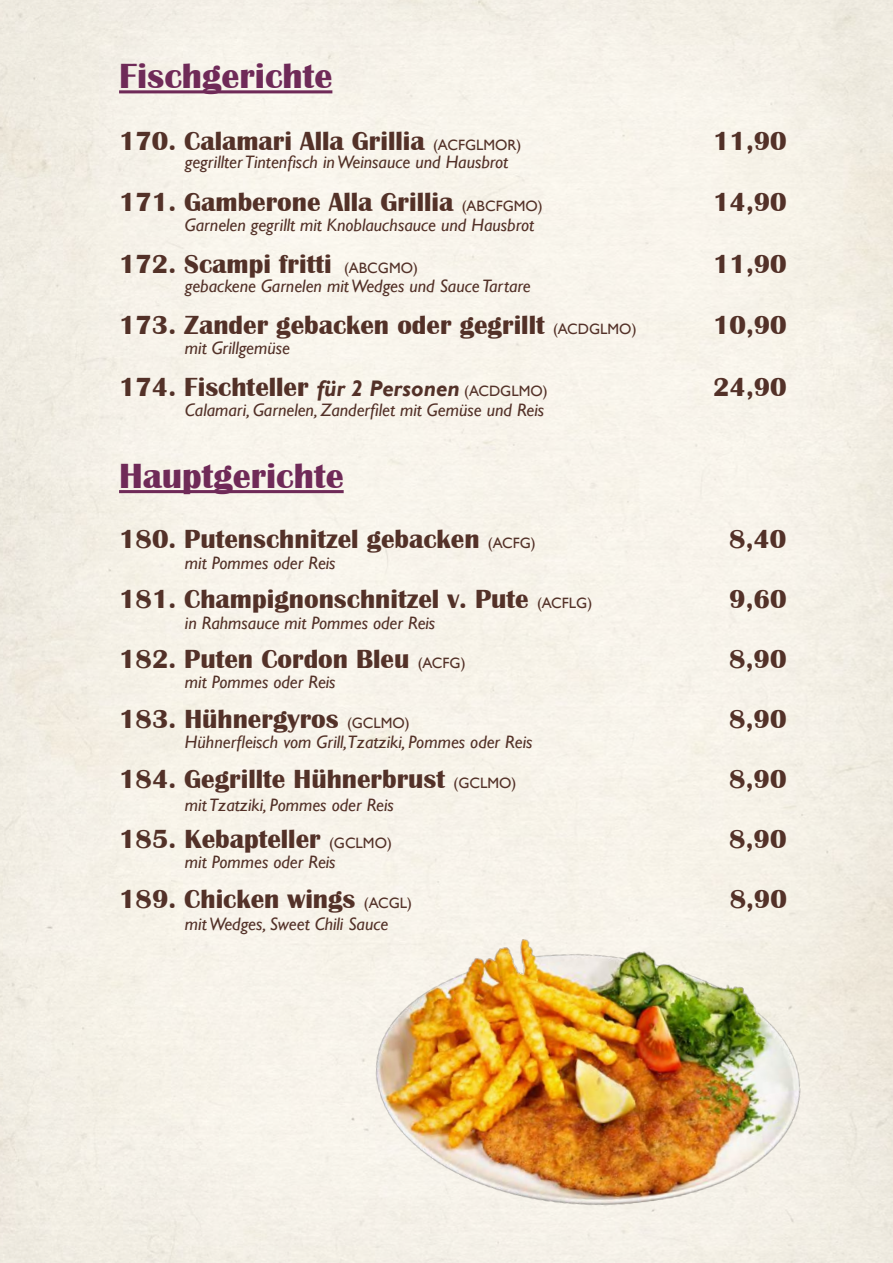
<style>
.page{position:relative;width:893px;height:1263px;background:#fff}
.page>*{position:absolute;margin:0;border:0;box-sizing:border-box;transform-origin:0 0}
.t1{font:700 36px "Britannic";color:#6f2a58}
.t2{font:700 27px "Britannic";color:#533128}
.t3{font:italic 18px "Gill Sans";color:#533128}
.s1{font-family:"Gill Sans";font-weight:400;font-size:15px}
.s2{font-family:"Gill Sans";font-style:italic;font-size:22.5px}
</style>
<div class="page">
<hr style="left:119px;top:90px;width:213px;height:3px;background:#6f2a58">
<hr style="left:119px;top:490px;width:225px;height:3px;background:#6f2a58">
<img style="left:354px;top:899px;width:467px;height:364px">
<h1 class="t1" style="left:119px;top:56px;width:215px">Fischgerichte</h1>
<p class="t2" style="left:119px;top:125px;width:404px">170. Calamari Alla Grillia <span class="s1">(ACFGLMOR)</span></p>
<p class="t2" style="left:713px;top:125px;width:75px">11,90</p>
<p class="t2" style="left:119px;top:187px;width:425px">171. Gamberone Alla Grillia <span class="s1">(ABCFGMO)</span></p>
<p class="t2" style="left:713px;top:187px;width:75px">14,90</p>
<p class="t2" style="left:119px;top:248px;width:300px">172. Scampi fritti <span class="s1">(ABCGMO)</span></p>
<p class="t2" style="left:713px;top:248px;width:75px">11,90</p>
<p class="t2" style="left:119px;top:310px;width:519px">173. Zander gebacken oder gegrillt <span class="s1">(ACDGLMO)</span></p>
<p class="t2" style="left:713px;top:310px;width:75px">10,90</p>
<p class="t2" style="left:119px;top:371px;width:430px">174. Fischteller <span class="s2">für 2 Personen</span> <span class="s1">(ACDGLMO)</span></p>
<p class="t2" style="left:713px;top:371px;width:75px">24,90</p>
<p class="t3" style="left:185px;top:152px;width:325px">gegrillter Tintenfisch in Weinsauce und Hausbrot</p>
<p class="t3" style="left:185px;top:215px;width:351px">Garnelen gegrillt mit Knoblauchsauce und Hausbrot</p>
<p class="t3" style="left:185px;top:276px;width:347px">gebackene Garnelen mit Wedges und Sauce Tartare</p>
<p class="t3" style="left:185px;top:338px;width:107px">mit Grillgemüse</p>
<p class="t3" style="left:185px;top:400px;width:361px">Calamari, Garnelen, Zanderfilet mit Gemüse und Reis</p>
<h1 class="t1" style="left:119px;top:456px;width:226px">Hauptgerichte</h1>
<p class="t2" style="left:119px;top:524px;width:418px">180. Putenschnitzel gebacken <span class="s1">(ACFG)</span></p>
<p class="t2" style="left:729px;top:524px;width:59px">8,40</p>
<p class="t2" style="left:119px;top:584px;width:475px">181. Champignonschnitzel v. Pute <span class="s1">(ACFLG)</span></p>
<p class="t2" style="left:729px;top:584px;width:59px">9,60</p>
<p class="t2" style="left:119px;top:644px;width:348px">182. Puten Cordon Bleu <span class="s1">(ACFG)</span></p>
<p class="t2" style="left:729px;top:644px;width:59px">8,90</p>
<p class="t2" style="left:119px;top:704px;width:292px">183. Hühnergyros <span class="s1">(GCLMO)</span></p>
<p class="t2" style="left:729px;top:704px;width:59px">8,90</p>
<p class="t2" style="left:119px;top:764px;width:399px">184. Gegrillte Hühnerbrust <span class="s1">(GCLMO)</span></p>
<p class="t2" style="left:729px;top:764px;width:59px">8,90</p>
<p class="t2" style="left:119px;top:824px;width:274px">185. Kebapteller <span class="s1">(GCLMO)</span></p>
<p class="t2" style="left:729px;top:824px;width:59px">8,90</p>
<p class="t2" style="left:119px;top:884px;width:294px">189. Chicken wings <span class="s1">(ACGL)</span></p>
<p class="t2" style="left:730px;top:884px;width:59px">8,90</p>
<p class="t3" style="left:185px;top:552px;width:152px">mit Pommes oder Reis</p>
<p class="t3" style="left:185px;top:612px;width:252px">in Rahmsauce mit Pommes oder Reis</p>
<p class="t3" style="left:185px;top:672px;width:152px">mit Pommes oder Reis</p>
<p class="t3" style="left:185px;top:731px;width:349px">Hühnerfleisch vom Grill,Tzatziki, Pommes oder Reis</p>
<p class="t3" style="left:185px;top:794px;width:210px">mit Tzatziki, Pommes oder Reis</p>
<p class="t3" style="left:185px;top:851px;width:152px">mit Pommes oder Reis</p>
<p class="t3" style="left:185px;top:913px;width:205px">mit Wedges, Sweet Chili Sauce</p>
</div>
